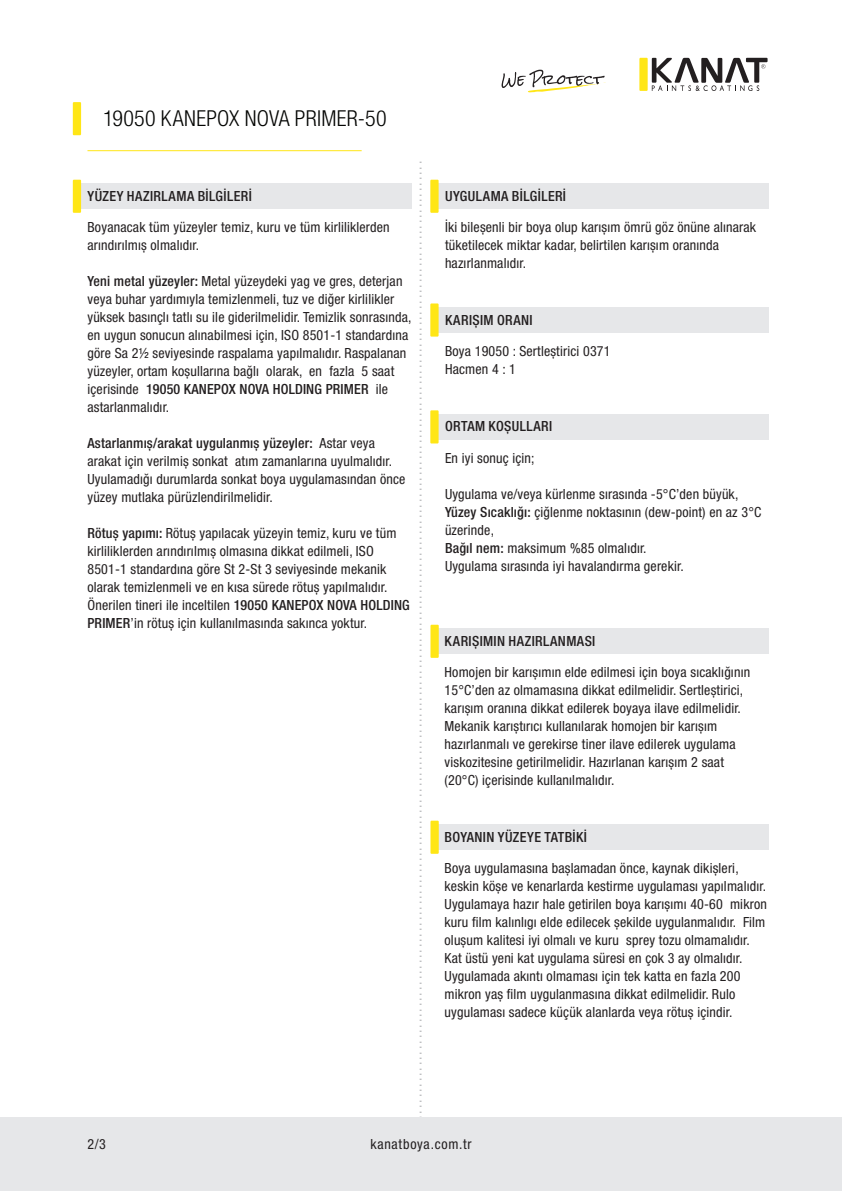
<style>
.page{position:relative;width:842px;height:1191px;background:#fff}
.page>*{position:absolute;margin:0;border:0;box-sizing:border-box;transform-origin:0 0}
.t1{font:300 condensed 22px "Helvetica Neue LT Pro";letter-spacing:.01em;color:#040503}
.t2{font:300 condensed 18px "Helvetica Neue LT Pro";color:#bcbdc0;scale:1.06 1}
.t3{font:condensed 14px/18px "Helvetica Neue LT Pro";letter-spacing:.01em;color:#231f20}
.t4{font:500 condensed 14px "Helvetica Neue LT Pro";letter-spacing:.03em;color:#231f20}
.t5{font:condensed 14px "Helvetica Neue LT Pro";letter-spacing:.055em;color:#231f20}
.s1{font-weight:500}
</style>
<div class="page">
<div style="left:0;top:1117px;width:842px;height:74px;background:#e6e7e9"></div>
<hr style="left:87px;top:150px;width:275px;height:1px;background:#ffe616">
<svg style="left:73px;top:102px;width:8px;height:33px"></svg>
<svg style="left:639px;top:58px;width:129px;height:33px"></svg>
<svg style="left:501px;top:70px;width:105px;height:23px"></svg>
<div style="left:77px;top:183px;width:334px;height:26px;background:#e6e7e9"></div>
<svg style="left:73px;top:180px;width:8px;height:33px"></svg>
<div style="left:434px;top:183px;width:335px;height:26px;background:#e6e7e9"></div>
<svg style="left:430px;top:180px;width:9px;height:33px"></svg>
<div style="left:435px;top:824px;width:334px;height:26px;background:#e6e7e9"></div>
<svg style="left:430px;top:820px;width:9px;height:34px"></svg>
<div style="left:435px;top:628px;width:334px;height:26px;background:#e6e7e9"></div>
<svg style="left:430px;top:624px;width:9px;height:34px"></svg>
<div style="left:434px;top:307px;width:335px;height:26px;background:#e6e7e9"></div>
<svg style="left:430px;top:303px;width:9px;height:34px"></svg>
<div style="left:434px;top:414px;width:335px;height:26px;background:#e6e7e9"></div>
<svg style="left:430px;top:410px;width:9px;height:33px"></svg>
<h1 class="t1" style="left:103px;top:105px;width:285px">19050 KANEPOX NOVA PRIMER-50</h1>
<p class="t4" style="left:87px;top:187px;width:166px">YÜZEY HAZIRLAMA BİLGİLERİ</p>
<p class="t3" style="left:87px;top:218px;width:304px">Boyanacak tüm yüzeyler temiz, kuru ve tüm kirliliklerden arındırılmıș olmalıdır.</p>
<p class="t3" style="left:87px;top:272px;width:325px"><span class="s1">Yeni metal yüzeyler:</span> Metal yüzeydeki yag ve gres, deterjan veya buhar yardımıyla temizlenmeli, tuz ve diğer kirlilikler yüksek basınçlı tatlı su ile giderilmelidir. Temizlik sonrasında, en uygun sonucun alınabilmesi için, ISO 8501-1 standardına göre Sa 2½ seviyesinde raspalama yapılmalıdır. Raspalanan yüzeyler, ortam koșullarına bağlı olarak, en fazla 5 saat içerisinde <span class="s1">19050 KANEPOX NOVA HOLDING PRIMER</span> ile astarlanmalıdır.</p>
<p class="t3" style="left:87px;top:434px;width:319px"><span class="s1">Astarlanmıș/arakat uygulanmıș yüzeyler:</span> Astar veya arakat için verilmiș sonkat atım zamanlarına uyulmalıdır.<br>Uyulamadığı durumlarda sonkat boya uygulamasından önce yüzey mutlaka pürüzlendirilmelidir.</p>
<p class="t3" style="left:87px;top:524px;width:324px"><span class="s1">Rötuș yapımı:</span> Rötuș yapılacak yüzeyin temiz, kuru ve tüm kirliliklerden arındırılmıș olmasına dikkat edilmeli, ISO 8501-1 standardına göre St 2-St 3 seviyesinde mekanik olarak temizlenmeli ve en kısa sürede rötuș yapılmalıdır.<br>Önerilen tineri ile inceltilen <span class="s1">19050 KANEPOX NOVA HOLDING PRIMER</span>’in rötuș için kullanılmasında sakınca yoktur.</p>
<p class="t2" style="left:436px;top:160px;width:916px;rotate:90deg">.....................................................................................................................................................................................</p>
<p class="t4" style="left:445px;top:187px;width:123px">UYGULAMA BİLGİLERİ</p>
<p class="t3" style="left:445px;top:218px;width:313px">İki bileșenli bir boya olup karıșım ömrü göz önüne alınarak tüketilecek miktar kadar, belirtilen karıșım oranında hazırlanmalıdır.</p>
<p class="t4" style="left:445px;top:311px;width:89px">KARIȘIM ORANI</p>
<p class="t3" style="left:445px;top:342px;width:167px">Boya 19050 : Sertleștirici 0371<br>Hacmen 4 : 1</p>
<p class="t4" style="left:445px;top:418px;width:109px">ORTAM KOȘULLARI</p>
<p class="t3" style="left:445px;top:448px;width:91px">En iyi sonuç için;</p>
<p class="t3" style="left:445px;top:484px;width:318px">Uygulama ve/veya kürlenme sırasında -5°C’den büyük, <span class="s1">Yüzey Sıcaklığı:</span> çiğlenme noktasının (dew-point) en az 3°C üzerinde,<br><span class="s1">Bağıl nem:</span> maksimum %85 olmalıdır.<br>Uygulama sırasında iyi havalandırma gerekir.</p>
<p class="t4" style="left:445px;top:632px;width:152px">KARIȘIMIN HAZIRLANMASI</p>
<p class="t3" style="left:445px;top:663px;width:307px">Homojen bir karıșımın elde edilmesi için boya sıcaklığının 15°C’den az olmamasına dikkat edilmelidir. Sertleștirici, karıșım oranına dikkat edilerek boyaya ilave edilmelidir.<br>Mekanik karıștırıcı kullanılarak homojen bir karıșım hazırlanmalı ve gerekirse tiner ilave edilerek uygulama viskozitesine getirilmelidir. Hazırlanan karıșım 2 saat (20°C) içerisinde kullanılmalıdır.</p>
<p class="t4" style="left:445px;top:828px;width:144px">BOYANIN YÜZEYE TATBİKİ</p>
<p class="t3" style="left:445px;top:859px;width:324px">Boya uygulamasına bașlamadan önce, kaynak dikișleri, keskin köșe ve kenarlarda kestirme uygulaması yapılmalıdır.<br>Uygulamaya hazır hale getirilen boya karıșımı 40-60 mikron kuru film kalınlıgı elde edilecek șekilde uygulanmalıdır. Film olușum kalitesi iyi olmalı ve kuru sprey tozu olmamalıdır.<br>Kat üstü yeni kat uygulama süresi en çok 3 ay olmalıdır.<br>Uygulamada akıntı olmaması için tek katta en fazla 200 mikron yaș film uygulanmasına dikkat edilmelidir. Rulo uygulaması sadece küçük alanlarda veya rötuș içindir.</p>
<p class="t3" style="left:87px;top:1135px;width:20px">2/3</p>
<p class="t5" style="left:370px;top:1136px;width:103px">kanatboya.com.tr</p>
</div>
